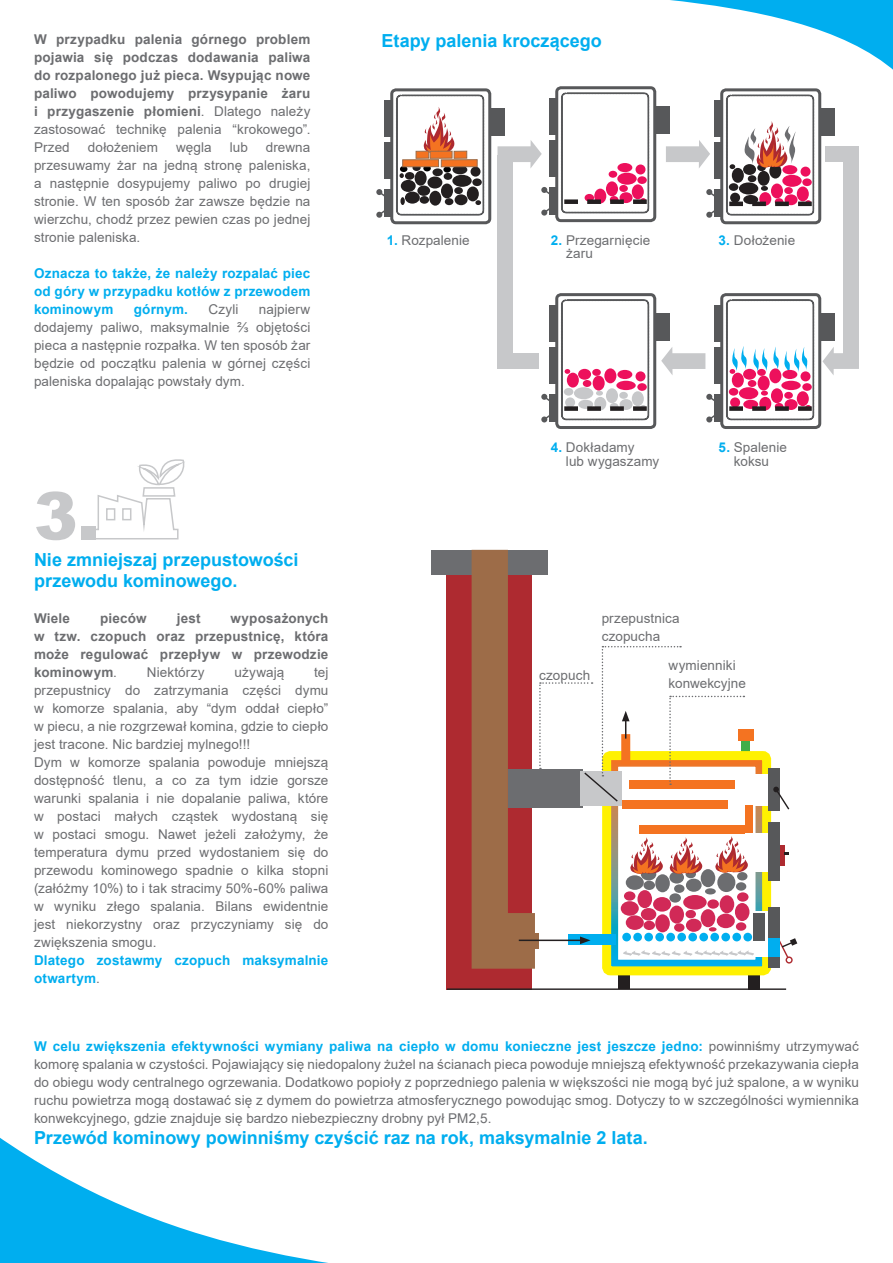
<style>
.page{position:relative;width:893px;height:1263px;background:#fff}
.page>*{position:absolute;margin:0;border:0;box-sizing:border-box;transform-origin:0 0}
.t1{font:900 66px "Arial";color:#c7c8ca}
.t2{font:700 18px/21px "Arial";color:#00aeef}
.t3{font:13.5px/18px "Arial";letter-spacing:.005em;color:#6c6d70}
.t4{font:700 13.5px/18px "Arial";letter-spacing:.015em;color:#6c6d70;text-align:justify}
.t5{font:700 13.5px/18px "Arial";letter-spacing:.015em;color:#00aeef;text-align:justify}
.s1{font-weight:400}
.s2{font-weight:400;color:#6c6d70}
.s3{font-weight:700;color:#00aeef}
</style>
<div class="page">
<svg style="left:93px;top:459px;width:92px;height:81px"></svg>
<svg style="left:0;top:1138px;width:328px;height:125px"></svg>
<div style="left:390px;top:88px;width:101px;height:136px;border:3px solid #57585a;border-radius:4px"></div>
<div style="left:555px;top:86px;width:101px;height:136px;border:3px solid #57585a;border-radius:4px"></div>
<div style="left:720px;top:88px;width:101px;height:136px;border:3px solid #57585a;border-radius:4px"></div>
<div style="left:720px;top:293px;width:101px;height:136px;border:3px solid #57585a;border-radius:4px"></div>
<div style="left:820px;top:313px;width:14px;height:27px;background:#57585a"></div>
<div style="left:555px;top:293px;width:101px;height:136px;border:3px solid #57585a;border-radius:4px"></div>
<div style="left:655px;top:313px;width:14px;height:27px;background:#57585a"></div>
<svg style="left:541px;top:299px;width:108px;height:123px"></svg>
<svg style="left:376px;top:0;width:517px;height:218px"></svg>
<svg style="left:661px;top:299px;width:153px;height:123px"></svg>
<svg style="left:822px;top:347px;width:37px;height:28px"></svg>
<div style="left:825px;top:146px;width:34px;height:16px;background:#c7c8ca"></div>
<div style="left:498px;top:353px;width:41px;height:16px;background:#c7c8ca"></div>
<div style="left:843px;top:152px;width:16px;height:216px;background:#c7c8ca"></div>
<div style="left:497px;top:156px;width:16px;height:213px;background:#c7c8ca"></div>
<div style="left:618px;top:973px;width:11px;height:15px;background:#231f20"></div>
<div style="left:748px;top:973px;width:12px;height:16px;background:#231f20"></div>
<div style="left:602px;top:751px;width:169px;height:224px;border:9px solid #fff101;border-radius:4px"></div>
<div style="left:750px;top:774px;width:19px;height:31px;background:#fff"></div>
<div style="left:769px;top:768px;width:11px;height:43px;background:#57585a"></div>
<svg style="left:773px;top:787px;width:17px;height:23px"></svg>
<div style="left:750px;top:833px;width:19px;height:39px;background:#fff"></div>
<div style="left:769px;top:822px;width:11px;height:58px;background:#57585a"></div>
<hr style="left:780px;top:845px;width:4px;height:20px;background:#ae2a30">
<svg style="left:784px;top:852px;width:4px;height:3px"></svg>
<div style="left:750px;top:911px;width:19px;height:46px;background:#fff"></div>
<div style="left:786px;top:956px;width:7px;height:7px;border:1px solid #ae2a30;border-radius:50%"></div>
<div style="left:769px;top:907px;width:11px;height:61px;background:#57585a"></div>
<svg style="left:780px;top:938px;width:17px;height:21px"></svg>
<div style="left:769px;top:938px;width:11px;height:19px;background:#00aeef"></div>
<div style="left:447px;top:573px;width:85px;height:416px;background:#ae2a30"></div>
<div style="left:431px;top:550px;width:117px;height:24px;background:#6c6d70"></div>
<hr style="left:447px;top:988px;width:339px;height:2px;background:#231f20">
<svg style="left:472px;top:550px;width:295px;height:421px"></svg>
<p class="t4" style="left:34px;top:30px;width:278px">W przypadku palenia górnego problem pojawia się podczas dodawania paliwa do rozpalonego już pieca. Wsypując nowe paliwo powodujemy przysypanie żaru i przygaszenie płomieni<span class="s1">. Dlatego należy zastosować technikę palenia “krokowego”.<br>Przed</span></p>
<p class="t3" style="left:34px;top:138px;width:278px;text-align:justify;text-indent:232px">drewna przesuwamy żar na jedną stronę paleniska, a następnie dosypujemy paliwo po drugiej stronie. W ten sposób żar zawsze będzie na wierzchu, chodź przez pewien czas po jednej stronie paleniska.</p>
<p class="t5" style="left:34px;top:264px;width:278px">Oznacza to także, że należy rozpalać piec od góry w przypadku kotłów z przewodem kominowym</p>
<p class="t3" style="left:88px;top:138px;width:72px">dołożeniem</p>
<p class="t3" style="left:176px;top:138px;width:37px">węgla</p>
<p class="t3" style="left:230px;top:138px;width:20px">lub</p>
<p class="t5" style="left:134px;top:300px;width:56px">górnym.</p>
<p class="t3" style="left:209px;top:300px;width:31px">Czyli</p>
<p class="t3" style="left:34px;top:300px;width:278px;text-align:justify;text-indent:225px">najpierw dodajemy paliwo, maksymalnie ⅔ objętości pieca a następnie rozpałka. W ten sposób żar będzie od początku palenia w górnej części paleniska dopalając powstały dym.</p>
<h1 class="t1" style="left:34px;top:468px;width:67px">3.</h1>
<h2 class="t2" style="left:34px;top:549px;width:266px">Nie zmniejszaj przepustowości przewodu kominowego.</h2>
<p class="t4" style="left:34px;top:609px;width:38px">Wiele</p>
<p class="t4" style="left:100px;top:609px;width:48px">pieców</p>
<p class="t4" style="left:177px;top:609px;width:25px">jest</p>
<p class="t4" style="left:34px;top:609px;width:296px;text-indent:197px">wyposażonych w tzw. czopuch oraz przepustnicę, która może regulować przepływ w przewodzie kominowym<span class="s1">.</span></p>
<p class="t3" style="left:147px;top:663px;width:59px">Niektórzy</p>
<p class="t3" style="left:234px;top:663px;width:52px">używają</p>
<p class="t3" style="left:34px;top:663px;width:296px;text-indent:280px">tej przepustnicy do zatrzymania części dymu w komorze spalania, aby “dym oddał ciepło” w piecu, a nie rozgrzewał komina, gdzie to ciepło jest tracone. Nic bardziej mylnego!!!<br>Dym w komorze spalania powoduje mniejszą dostępność tlenu, a co za tym idzie gorsze warunki spalania i nie dopalanie paliwa, które w postaci małych cząstek wydostaną się w postaci smogu. Nawet jeżeli założymy, że temperatura dymu przed wydostaniem się do przewodu kominowego spadnie o kilka stopni (załóżmy 10%) to i tak stracimy 50%-60% paliwa w wyniku złego spalania. Bilans ewidentnie jest niekorzystny oraz przyczyniamy się do zwiększenia smogu.</p>
<p class="t5" style="left:34px;top:951px;width:296px">Dlatego zostawmy czopuch maksymalnie otwartym<span class="s2">.</span></p>
<h2 class="t2" style="left:382px;top:31px;width:222px">Etapy palenia kroczącego</h2>
<p class="t3" style="left:387px;top:231px;width:84px"><span class="s3">1.</span> Rozpalenie</p>
<p class="t3" style="left:566px;top:233px;width:86px;line-height:13.5px;text-indent:-15px"><span class="s3">2.</span> Przegarnięcie żaru</p>
<p class="t3" style="left:719px;top:231px;width:78px"><span class="s3">3.</span> Dołożenie</p>
<p class="t3" style="left:566px;top:440px;width:95px;line-height:13.5px;text-indent:-15px"><span class="s3">4.</span> Dokładamy<br>lub wygaszamy</p>
<p class="t3" style="left:719px;top:440px;width:70px;line-height:13.5px;text-align:center"><span class="s3">5.</span> Spalenie koksu</p>
<p class="t3" style="left:539px;top:666px;width:52px">czopuch</p>
<p class="t3" style="left:602px;top:609px;width:79px">przepustnica czopucha</p>
<p class="t3" style="left:668px;top:656px;width:79px">wymienniki konwekcyjne</p>
<p class="t3" style="left:34px;top:1037px;width:826px;text-align:justify"><span class="s3">W celu zwiększenia efektywności wymiany paliwa na ciepło w domu konieczne jest jeszcze jedno:</span> powinniśmy utrzymywać komorę spalania w czystości. Pojawiający się niedopalony żużel na ścianach pieca powoduje mniejszą efektywność przekazywania ciepła do obiegu wody centralnego ogrzewania. Dodatkowo popioły z poprzedniego palenia w większości nie mogą być już spalone, a w wyniku ruchu powietrza mogą dostawać się z dymem do powietrza atmosferycznego powodując smog. Dotyczy to w szczególności wymiennika konwekcyjnego, gdzie znajduje się bardzo niebezpieczny drobny pył PM2,5.</p>
<h2 class="t2" style="left:34px;top:1127px;width:615px">Przewód kominowy powinniśmy czyścić raz na rok, maksymalnie 2 lata.</h2>
</div>
